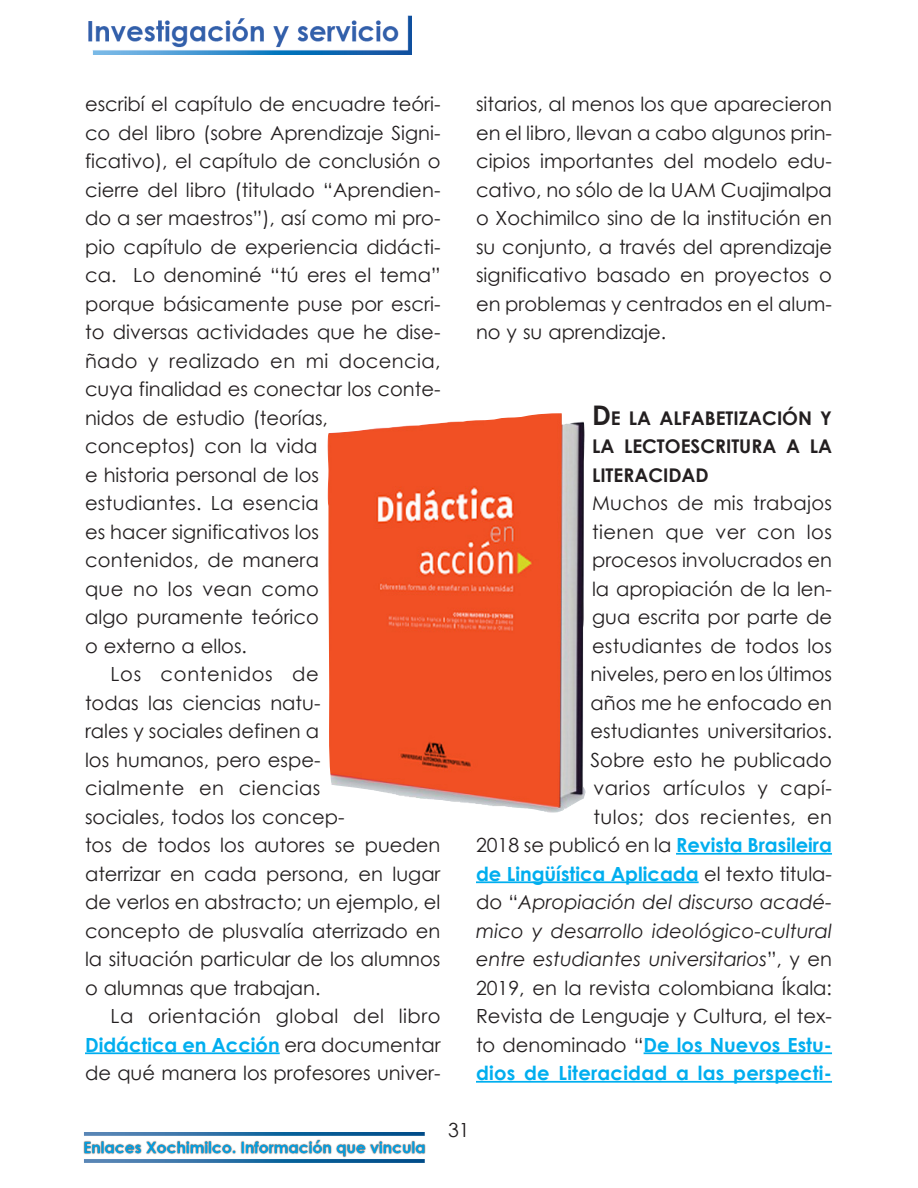
<style>
.page{position:relative;width:918px;height:1188px;background:#fff}
.page>*{position:absolute;margin:0;border:0;box-sizing:border-box;transform-origin:0 0}
.cuerpoArticulos_sin{font:19.5px/28.5px "Century Gothic";color:#231f20}
.cuerpoArticulos{font:19.5px/28.5px "Century Gothic";color:#231f20;text-align:justify}
.subtitulo_ok{font:700 18.9px/28.5px "Century Gothic";color:#231f20;text-align:justify}
.s1{font-weight:700;color:#00aeef}
.s2{font-size:27px}
.s3{font-style:italic}
</style>
<div class="page">
<img style="left:88px;top:15px;width:323px;height:39px">
<img style="left:83px;top:1132px;width:343px;height:31px">
<hr style="left:85px;top:1052px;width:195px;height:2px;background:#00aeef">
<hr style="left:676px;top:853px;width:156px;height:2px;background:#00aeef">
<hr style="left:476px;top:881px;width:223px;height:2px;background:#00aeef">
<hr style="left:644px;top:1052px;width:188px;height:2px;background:#00aeef">
<hr style="left:476px;top:1081px;width:356px;height:2px;background:#00aeef">
<img style="left:327px;top:413px;width:259px;height:400px">
<p class="cuerpoArticulos_sin" style="left:85px;top:89px;width:357px">escribí el capítulo de encuadre teóri&shy;co del libro (sobre Aprendizaje Signi&shy;ficativo), el capítulo de conclusión o cierre del libro (titulado “Aprendien&shy;do a ser maestros”), así como mi pro&shy;pio capítulo de experiencia didácti&shy;ca. Lo denominé “tú eres el tema” porque básicamente puse por escri&shy;to diversas actividades que he dise&shy;ñado y realizado en mi docencia, cuya finalidad es conectar los conte&shy;nidos de estudio (teorías, conceptos) con la vida<br>e historia personal de los<br>estudiantes. La esencia<br>es hacer significativos los<br>contenidos, de manera<br>que no los vean como<br>algo puramente teórico<br>o externo a ellos.</p>
<p class="cuerpoArticulos" style="left:85px;top:659px;width:357px;text-align:left;text-indent:26px">Los contenidos de<br>todas las ciencias natu-<br>rales y sociales definen a<br>los humanos, pero espe-<br>cialmente en ciencias<br>sociales, todos los concep-<br>tos de todos los autores se pueden aterrizar en cada persona, en lugar de verlos en abstracto; un ejemplo, el concepto de plusvalía aterrizado en la situación particular de los alumnos o alumnas que trabajan.</p>
<p class="cuerpoArticulos" style="left:85px;top:1001px;width:357px;text-indent:26px">La orientación global del libro <span class="s1">Didáctica en Acción</span> era documentar de qué manera los profesores univer-</p>
<p class="cuerpoArticulos" style="left:476px;top:89px;width:358px">sitarios, al menos los que aparecieron en el libro, llevan a cabo algunos prin&shy;cipios importantes del modelo edu&shy;cativo, no sólo de la UAM Cuajimalpa o Xochimilco sino de la institución en su conjunto, a través del aprendizaje significativo basado en proyectos o en problemas y centrados en el alum&shy;no y su aprendizaje.</p>
<p class="subtitulo_ok" style="left:592px;top:403px;width:241px"><span class="s2">D</span> E LA ALFABETIZACIÓN Y LA LECTOESCRITURA A LA LITERACIDAD</p>
<p class="cuerpoArticulos_sin" style="left:476px;top:488px;width:358px;text-align:right">Muchos de mis trabajos<br>tienen que ver con los<br>procesos involucrados en<br>la apropiación de la len-<br>gua escrita por parte de<br>estudiantes de todos los<br>niveles, pero en los últimos<br>años me he enfocado en<br>estudiantes universitarios.<br>Sobre esto he publicado<br>varios artículos y capí-<br>tulos; dos recientes, en<br>2018 se publicó en la <span class="s1">Revista Brasileira de Lingüística Aplicada</span> el texto titula&shy;do “<span class="s3">Apropiación del discurso acadé&shy;mico y desarrollo ideológico-cultural entre estudiantes universitarios</span>”, y en<br>2019, en la revista colombiana Íkala:<br>Revista de Lenguaje y Cultura, el tex&shy;to denominado “<span class="s1">De los Nuevos Estu&shy;dios de Literacidad a las perspecti-</span></p>
<p class="cuerpoArticulos_sin" style="left:448px;top:1115px;width:23px">31</p>
</div>
